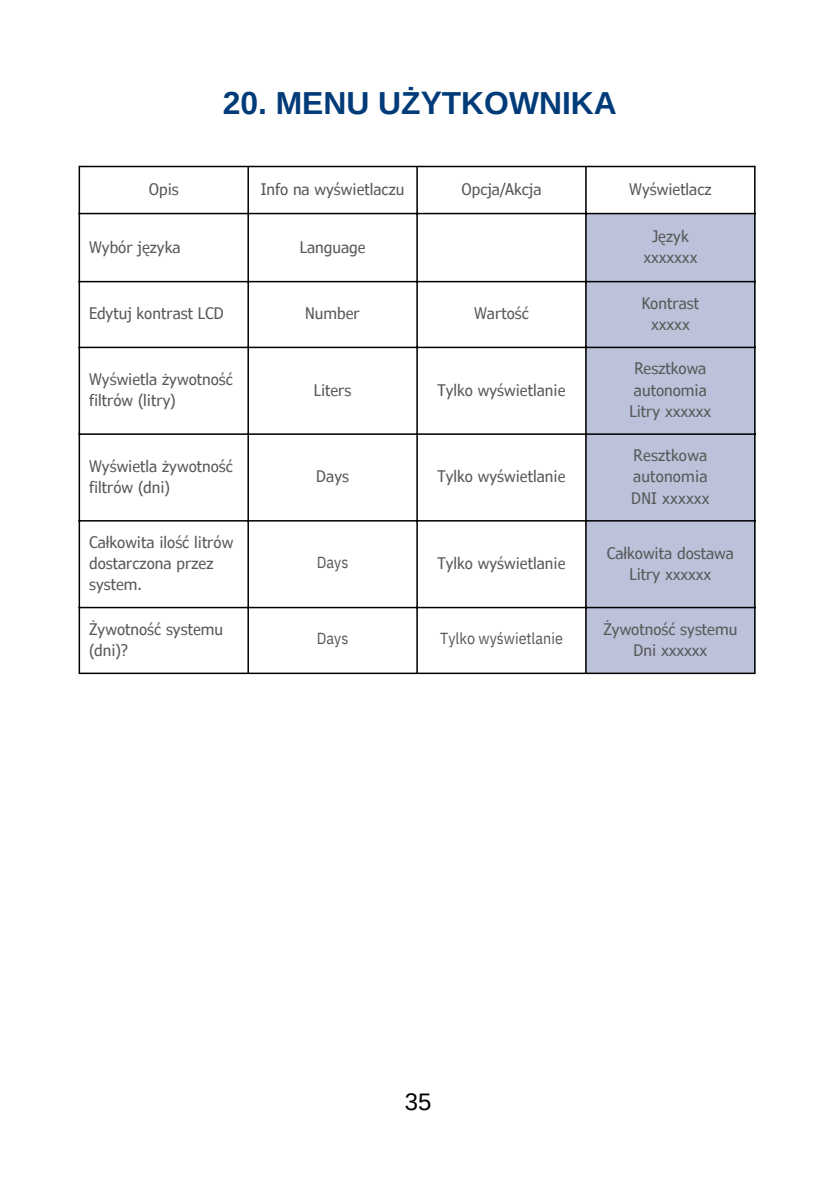
<style>
.page{position:relative;width:839px;height:1191px;background:#fff}
.page>*{position:absolute;margin:0;border:0;box-sizing:border-box;transform-origin:0 0}
.t1{font:700 31.8px "Arimo";color:#003b79}
.t2{font:24px "Arimo";color:#000}
.t3{font:condensed 16px/21.2px "Verdana Pro";color:#595959}
.t4{font:16px "IBM Plex Sans Cond";color:#595959}
</style>
<div class="page">
<div style="left:586px;top:214px;width:168px;height:459px;background:#bbc2d9"></div>
<hr style="left:79px;top:167px;width:1px;height:506px;background:#000">
<hr style="left:247px;top:167px;width:2px;height:506px;background:#000">
<hr style="left:416px;top:167px;width:2px;height:506px;background:#000">
<hr style="left:585px;top:167px;width:1px;height:506px;background:#000">
<hr style="left:754px;top:167px;width:1px;height:506px;background:#000">
<hr style="left:79px;top:166px;width:676px;height:1px;background:#000">
<hr style="left:79px;top:213px;width:676px;height:1px;background:#000">
<hr style="left:79px;top:281px;width:676px;height:1px;background:#000">
<hr style="left:79px;top:347px;width:676px;height:1px;background:#000">
<hr style="left:79px;top:433px;width:676px;height:2px;background:#000">
<hr style="left:79px;top:520px;width:676px;height:2px;background:#000">
<hr style="left:79px;top:607px;width:676px;height:1px;background:#000">
<hr style="left:79px;top:673px;width:676px;height:1px;background:#000">
<p class="t1" style="left:223px;top:85px;width:395px">20. MENU UŻYTKOWNIKA</p>
<p class="t3" style="left:149px;top:178px;width:32px">Opis</p>
<p class="t3" style="left:261px;top:178px;width:145px">Info na wyświetlaczu</p>
<p class="t3" style="left:461px;top:178px;width:82px">Opcja/Akcja</p>
<p class="t3" style="left:629px;top:178px;width:84px">Wyświetlacz</p>
<p class="t3" style="left:89px;top:236px;width:93px">Wybór języka</p>
<p class="t3" style="left:300px;top:236px;width:67px">Language</p>
<p class="t3" style="left:89px;top:302px;width:136px">Edytuj kontrast LCD</p>
<p class="t3" style="left:305px;top:302px;width:56px">Number</p>
<p class="t3" style="left:474px;top:302px;width:56px">Wartość</p>
<p class="t3" style="left:89px;top:368px;width:145px">Wyświetla żywotność filtrów (litry)</p>
<p class="t3" style="left:314px;top:379px;width:39px">Liters</p>
<p class="t3" style="left:437px;top:379px;width:129px">Tylko wyświetlanie</p>
<p class="t3" style="left:89px;top:455px;width:145px">Wyświetla żywotność filtrów (dni)</p>
<p class="t3" style="left:316px;top:465px;width:34px">Days</p>
<p class="t3" style="left:437px;top:465px;width:129px">Tylko wyświetlanie</p>
<p class="t3" style="left:652px;top:225px;width:38px">Język</p>
<p class="t3" style="left:643px;top:246px;width:56px">xxxxxxx</p>
<p class="t3" style="left:641px;top:292px;width:59px">Kontrast</p>
<p class="t3" style="left:651px;top:313px;width:40px">xxxxx</p>
<p class="t3" style="left:634px;top:357px;width:74px">Resztkowa autonomia</p>
<p class="t3" style="left:629px;top:400px;width:83px">Litry xxxxxx</p>
<p class="t3" style="left:633px;top:444px;width:76px">Resztkowa autonomia</p>
<p class="t3" style="left:631px;top:487px;width:80px">DNI xxxxxx</p>
<p class="t3" style="left:89px;top:531px;width:146px">Całkowita ilość litrów dostarczona przez system.</p>
<p class="t3" style="left:89px;top:618px;width:135px">Żywotność systemu (dni)?</p>
<p class="t4" style="left:317px;top:551px;width:33px">Days</p>
<p class="t3" style="left:437px;top:552px;width:129px">Tylko wyświetlanie</p>
<p class="t3" style="left:606px;top:542px;width:129px;text-align:center">Całkowita dostawa<br>Litry xxxxxx</p>
<p class="t4" style="left:317px;top:627px;width:33px">Days</p>
<p class="t4" style="left:440px;top:627px;width:124px">Tylko wyświetlanie</p>
<p class="t3" style="left:603px;top:618px;width:135px;text-align:center">Żywotność systemu<br>Dni xxxxxx</p>
<p class="t2" style="left:405px;top:1088px;width:28px">35</p>
</div>
